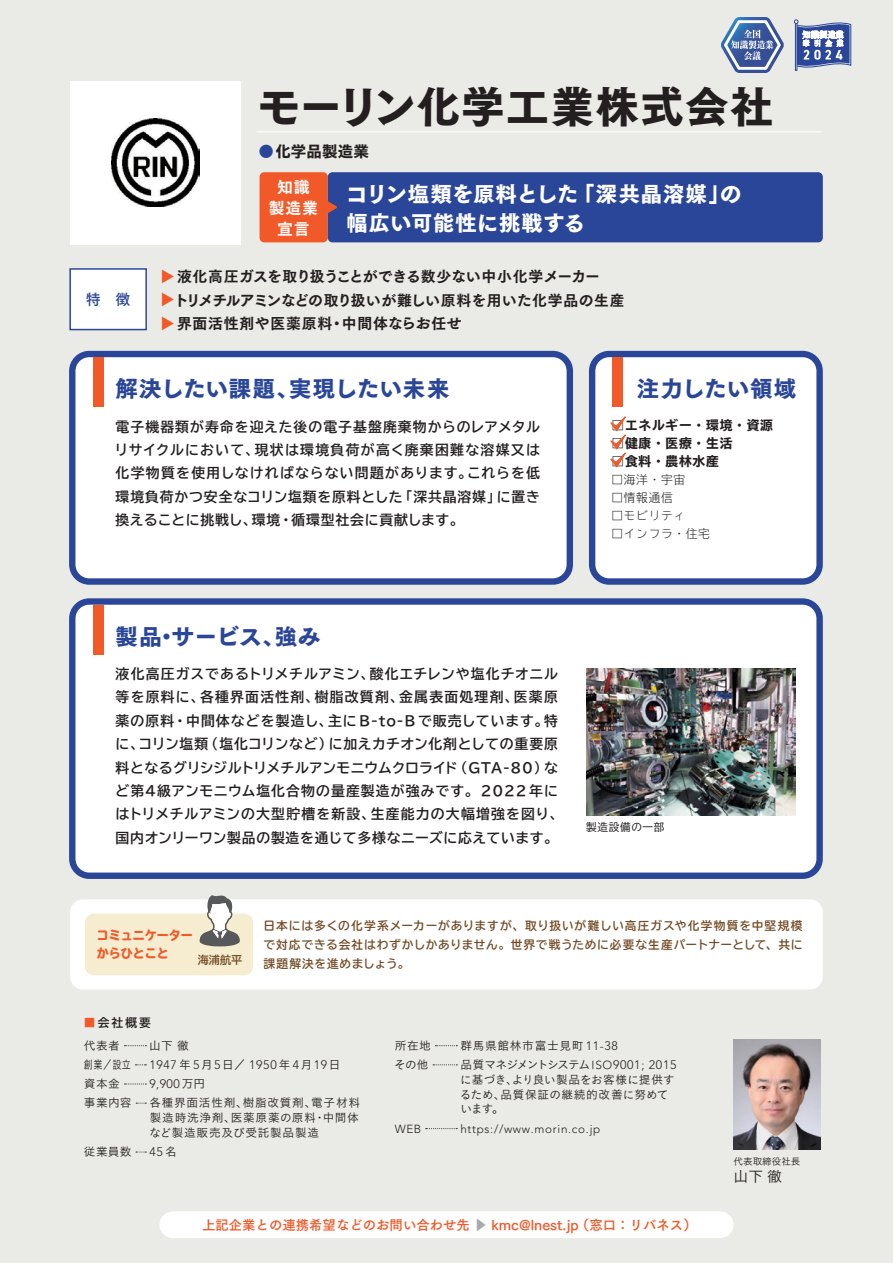
<style>
.page{position:relative;width:893px;height:1263px;background:#eaeae6}
.page>*{position:absolute;margin:0;border:0;box-sizing:border-box;transform-origin:0 0}
.t1{font:43.05px "Tsuku Go Pro H";letter-spacing:.04em;color:#231f20}
.t2{font:22.35px "Tsuku Go Pro H";letter-spacing:.03em;color:#2a4698}
.t3{font:21.3px/28.2px "Tsuku Go Pro H";letter-spacing:.025em;color:#fff}
.t4{font:15.9px/20.7px "Tsuku Go Pro E";letter-spacing:.05em;color:#fff;text-align:center}
.t5{font:14.85px "Tsuku Go Pro E";color:#231f20}
.t6{font:14.85px "Tsuku Go Pro E";letter-spacing:-.01em;color:#231f20}
.t7{font:14.85px "Tsuku Go Pro E";letter-spacing:.05em;color:#231f20}
.t8{font:700 expanded 14.85px "TBUD Go Std";letter-spacing:.05em;color:#231f20}
.t9{font:14.85px "Koburina Go Std W3";color:#231f20}
.t10{font:14.85px "Tsuku Go Pro E";color:#f15929}
.t11{font:14.85px "Tsuku Go Pro B";color:#2a4698}
.t12{font:700 13.8px/23.4px "TBUD Go Std";letter-spacing:.06em;color:#231f20;text-align:justify}
.t13{font:13.35px "Tsuku Go Pro B";color:#f15929}
.t14{font:700 expanded 12.75px "TBUD Go Std";letter-spacing:.06em;color:#231f20}
.t15{font:800 12.75px/17.9px "TBUDR Go Std";color:#f15929;scale:.94 1}
.t16{font:300 12.3px "Avenir LT Pro";letter-spacing:.055em;color:#231f20}
.t17{font:700 11.7px/19.2px "TBUDR Go Std";letter-spacing:.07em;color:#744c27}
.t18{font:11.7px/14.9px "Koburina Go Std W3";letter-spacing:.04em;color:#231f20;text-align:justify}
.t19{font:11.7px/14.9px "Koburina Go Std W3";color:#231f20}
.t20{font:300 11.7px "Avenir LT Pro";letter-spacing:.06em;color:#231f20}
.t21{font:300 11.7px "TBUD Go Std Super";letter-spacing:.06em;color:#231f20}
.t22{font:11.7px "Koburina Go Std W3";letter-spacing:.06em;color:#231f20}
.t23{font:11.7px "Koburina Go Std W3";letter-spacing:.04em;color:#231f20;scale:.78 1}
.t24{font:700 11.7px "TBUD Go Std";color:#231f20}
.t25{font:700 11.1px "TBUDR Go Std";color:#744c27}
.t26{font:10.65px "TBUD Go Std";letter-spacing:.06em;color:#231f20}
.t27{font:9.6px "Koburina Go Std W3";color:#231f20}
.s1{color:#2a4698}
.s2{font-family:"TBUD Go Std Super";font-weight:300;font-stretch:normal}
.s3{color:#f15929}
.s4{font-family:"Koburina Go Std W3";font-weight:400;font-size:11.7px}
.s5{font-size:11.7px}
.s6{font-family:"Avenir LT Pro";font-weight:300;font-size:12.3px}
.s7{font-family:"Avenir LT Pro";font-weight:300}
.s8{color:#a8a9ad}
</style>
<div class="page">
<img style="left:733px;top:1039px;width:87px;height:111px">
<div style="left:72px;top:354px;width:498px;height:227px;background:#fff;border-radius:17px"></div>
<div style="left:69px;top:351px;width:504px;height:234px;border:6px solid #2a4698;border-radius:17px"></div>
<div style="left:94px;top:357px;width:10px;height:50px;background:#f15929"></div>
<div style="left:592px;top:354px;width:228px;height:227px;background:#fff;border-radius:17px"></div>
<div style="left:589px;top:351px;width:234px;height:234px;border:6px solid #2a4698;border-radius:17px"></div>
<div style="left:612px;top:357px;width:11px;height:50px;background:#f15929"></div>
<div style="left:260px;top:172px;width:68px;height:70px;background:#f15929;border-radius:5px"></div>
<div style="left:328px;top:172px;width:495px;height:70px;background:#2a4698;border-radius:5px"></div>
<svg style="left:327px;top:199px;width:10px;height:17px"></svg>
<div style="left:70px;top:81px;width:170px;height:163px;background:#fff"></div>
<img style="left:111px;top:119px;width:88px;height:88px">
<hr style="left:257px;top:131px;width:565px;height:1px;background:#fff">
<div style="left:70px;top:269px;width:76px;height:61px;background:#fff"></div>
<div style="left:69px;top:268px;width:78px;height:62px;border:1px solid #2a4698"></div>
<div style="left:72px;top:601px;width:748px;height:275px;background:#fff;border-radius:17px"></div>
<div style="left:69px;top:598px;width:754px;height:281px;border:6px solid #2a4698;border-radius:17px"></div>
<div style="left:94px;top:605px;width:10px;height:49px;background:#f15929"></div>
<svg style="left:610px;top:416px;width:16px;height:52px"></svg>
<svg style="left:124px;top:1045px;width:22px;height:1px"></svg>
<svg style="left:124px;top:1084px;width:22px;height:1px"></svg>
<svg style="left:435px;top:1045px;width:22px;height:1px"></svg>
<svg style="left:433px;top:1064px;width:24px;height:1px"></svg>
<svg style="left:426px;top:1128px;width:31px;height:1px"></svg>
<img style="left:586px;top:668px;width:210px;height:147px">
<div style="left:70px;top:899px;width:753px;height:90px;background:#fff;border-radius:13px"></div>
<div style="left:85px;top:913px;width:168px;height:62px;background:#f6edd0;border-radius:9px"></div>
<svg style="left:200px;top:895px;width:40px;height:51px"></svg>
<svg style="left:721px;top:17px;width:63px;height:56px"></svg>
<svg style="left:794px;top:19px;width:58px;height:52px"></svg>
<div style="left:159px;top:1211px;width:574px;height:27px;background:#fff;border-radius:13px"></div>
<p class="t11" style="left:86px;top:286px;width:46px">特　徴</p>
<h1 class="t1" style="left:258px;top:83px;width:517px">モーリン化学工業株式会社</h1>
<p class="t8" style="left:259px;top:143px;width:112px"><span class="s1">●</span>化学品製造業</p>
<p class="t4" style="left:269px;top:175px;width:51px">知識製造業宣言</p>
<h3 class="t3" style="left:347px;top:181px;width:396px">コリン塩類を原料とした 「深共晶溶媒」の幅広い可能性に挑戦する</h3>
<p class="t10" style="left:181px;top:269px;width:16px;rotate:90deg">▲</p>
<p class="t6" style="left:177px;top:263px;width:425px">液化高圧ガスを取り扱うことができる数少ない中小化学メーカー</p>
<p class="t10" style="left:181px;top:292px;width:16px;rotate:90deg">▲</p>
<p class="t5" style="left:174px;top:287px;width:453px">トリメチルアミンなどの取り扱いが難しい原料を用いた化学品の生産</p>
<p class="t10" style="left:181px;top:316px;width:16px;rotate:90deg">▲</p>
<p class="t7" style="left:177px;top:310px;width:286px">界面活性剤や医薬原料・中間体ならお任せ</p>
<h2 class="t2" style="left:116px;top:376px;width:335px">解決したい課題、実現したい未来</h2>
<h2 class="t2" style="left:637px;top:376px;width:161px">注力したい領域</h2>
<p class="t12" style="left:115px;top:415px;width:427px">電子機器類が寿命を迎えた後の電子基盤廃棄物からのレアメタルリサイクルにおいて、現状は環境負荷が高く廃棄困難な溶媒又は化学物質を使用しなければならない問題があります。これらを低環境負荷かつ安全なコリン塩類を原料とした「深共晶溶媒」に置き換えることに挑戦し、環境・循環型社会に貢献します。</p>
<p class="t14" style="left:611px;top:418px;width:163px"><span class="s2">□</span>エネルギー・環境・資源</p>
<p class="t14" style="left:611px;top:436px;width:122px"><span class="s2">□</span>健康・医療・生活</p>
<p class="t14" style="left:611px;top:454px;width:109px"><span class="s2">□</span>食料・農林水産</p>
<p class="t21" style="left:611px;top:470px;width:75px">□海洋・宇宙</p>
<p class="t21" style="left:611px;top:488px;width:63px">□情報通信</p>
<p class="t21" style="left:611px;top:506px;width:75px">□モビリティ</p>
<p class="t21" style="left:611px;top:524px;width:100px">□インフラ・住宅</p>
<h2 class="t2" style="left:116px;top:624px;width:206px">製品・サービス、強み</h2>
<p class="t12" style="left:116px;top:662px;width:449px;text-align:left">液化高圧ガスであるトリメチルアミン、酸化エチレンや塩化チオニル等を原料に、各種界面活性剤、樹脂改質剤、金属表面処理剤、医薬原薬の原料・中間体などを製造し、主に B-to-B で販売しています。特に、コリン塩類（塩化コリンなど）に加えカチオン化剤としての重要原料となるグリシジルトリメチルアンモニウムクロライド（GTA-80）など第４級アンモニウム塩化合物の量産製造が強みです。2022年にはトリメチルアミンの大型貯槽を新設、生産能力の大幅増強を図り、国内オンリーワン製品の製造を通じて多様なニーズに応えています。</p>
<p class="t26" style="left:586px;top:818px;width:80px">製造設備の一部</p>
<p class="t15" style="left:97px;top:927px;width:104px">コミュニケーターからひとこと</p>
<p class="t17" style="left:264px;top:916px;width:540px">日本には多くの化学系メーカーがありますが、取り扱いが難しい高圧ガスや化学物質を中堅規模で対応できる会社はわずかしかありません。世界で戦うために必要な生産パートナーとして、共に</p>
<p class="t25" style="left:198px;top:951px;width:46px">海浦航平</p>
<p class="t17" style="left:264px;top:954px;width:147px">課題解決を進めましょう。</p>
<p class="t24" style="left:84px;top:1013px;width:68px"><span class="s3">■</span>会社概要</p>
<p class="t18" style="left:84px;top:1038px;width:38px">代表者</p>
<p class="t18" style="left:149px;top:1038px;width:41px">山下徹</p>
<p class="t23" style="left:84px;top:1055px;width:62px">創業／設立</p>
<p class="t16" style="left:149px;top:1057px;width:193px">1947<span class="s4">年</span>5<span class="s4">月</span>5<span class="s4">日／</span> 1950<span class="s4">年</span>4<span class="s4">月</span>19<span class="s4">日</span></p>
<p class="t18" style="left:84px;top:1076px;width:38px">資本金</p>
<p class="t16" style="left:149px;top:1076px;width:57px">9<span class="s5">,</span>900<span class="s4">万円</span></p>
<p class="t18" style="left:84px;top:1095px;width:49px">事業内容</p>
<p class="t18" style="left:149px;top:1095px;width:212px">各種界面活性剤、樹脂改質剤、電子材料製造時洗浄剤、医薬原薬の原料・中間体など製造販売及び受託製品製造</p>
<p class="t18" style="left:84px;top:1144px;width:49px">従業員数</p>
<p class="t16" style="left:149px;top:1144px;width:29px">45<span class="s4">名</span></p>
<p class="t18" style="left:395px;top:1038px;width:38px">所在地</p>
<p class="t22" style="left:460px;top:1036px;width:159px">群馬県館林市富士見町 <span class="s6">11</span><span class="s7">-</span><span class="s6">38</span></p>
<p class="t18" style="left:394px;top:1057px;width:36px">その他</p>
<p class="t19" style="left:460px;top:1057px;width:218px">品質マネジメントシステム<span class="s7">ISO</span><span class="s6">9001</span><span class="s7">;</span> <span class="s6">2015</span>に基づき、より良い製品をお客様に提供するため、品質保証の継続的改善に努めています。</p>
<p class="t20" style="left:395px;top:1121px;width:28px">WEB</p>
<p class="t20" style="left:460px;top:1121px;width:141px">https://www.morin.co.jp</p>
<p class="t13" style="left:202px;top:1213px;width:496px">上記企業との連携希望などのお問い合わせ先 <span class="s8">▶</span> kmc@lnest.jp （窓口：リバネス）</p>
<p class="t27" style="left:733px;top:1154px;width:68px">代表取締役社長</p>
<p class="t9" style="left:733px;top:1165px;width:50px">山下徹</p>
</div>
